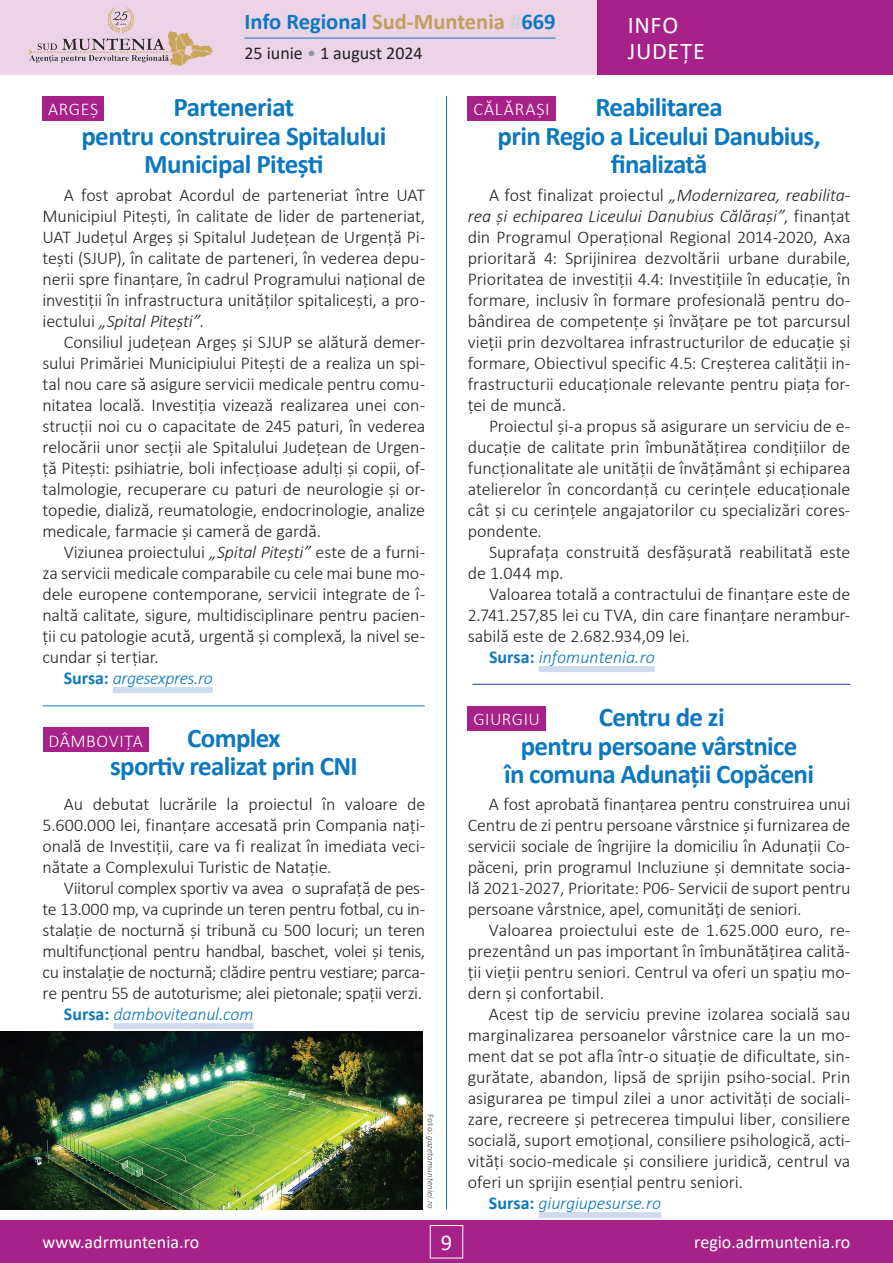
<style>
.page{position:relative;width:893px;height:1263px;background:#fff}
.page>*{position:absolute;margin:0;border:0;box-sizing:border-box;transform-origin:0 0}
.t1{font:700 27px/28.5px "Calibri";letter-spacing:-.025em;color:#0c78bf;text-align:center}
.t2{font:24px/25.5px "Calibri";letter-spacing:.03em;color:#fff}
.t3{font:700 22.5px "Calibri";color:#0c78bf}
.t4{font:22.5px "Calibri";color:#fff}
.t5{font:300 18px/21px "Calibri";letter-spacing:-.005em;color:#231f20;text-align:justify}
.t6{font:300 18px "Calibri";letter-spacing:-.025em;color:#231f20}
.t7{font:italic 300 18px "Calibri";letter-spacing:-.01em;color:#0c78bf}
.t8{font:18px "Calibri";color:#fff}
.t9{font:300 18px "Calibri";letter-spacing:.03em;color:#fff}
.t10{font:18px "Calibri";color:#231f20}
.t11{font:300 18px "Calibri";letter-spacing:.06em;color:#fff}
.t12{font:italic 300 9px "Calibri";letter-spacing:.01em;color:#3e3e3f}
.s1{color:#bfa05c}
.s2{color:#d1d2d4}
.s3{color:#939598}
.s4{font-style:italic}
.s5{font-weight:700;font-style:normal}
.s6{font-weight:700;font-style:normal;color:#939598}
</style>
<div class="page">
<div style="left:0;top:0;width:893px;height:75px;background:#edd3e7"></div>
<div style="left:597px;top:0;width:296px;height:75px;background:#a72288"></div>
<div style="left:0;top:1220px;width:893px;height:43px;background:#a72288"></div>
<div style="left:430px;top:1225px;width:33px;height:33px;border:1px solid #fff"></div>
<hr style="left:244px;top:38px;width:311px;height:1px;background:#0c78bf">
<img style="left:28px;top:7px;width:185px;height:59px">
<div style="left:113px;top:687px;width:100px;height:6px;background:#cedaee"></div>
<hr style="left:446px;top:96px;width:1px;height:1113px;background:#0c78bf">
<div style="left:114px;top:1023px;width:140px;height:6px;background:#cedaee"></div>
<div style="left:539px;top:666px;width:116px;height:6px;background:#cedaee"></div>
<div style="left:43px;top:96px;width:61px;height:24px;background:#a72288"></div>
<div style="left:468px;top:96px;width:88px;height:24px;background:#a72288"></div>
<div style="left:43px;top:728px;width:106px;height:24px;background:#a72288"></div>
<div style="left:468px;top:706px;width:78px;height:24px;background:#a72288"></div>
<div style="left:539px;top:1212px;width:122px;height:6px;background:#cedaee"></div>
<hr style="left:43px;top:706px;width:382px;height:1px;background:#0c78bf">
<hr style="left:472px;top:684px;width:378px;height:1px;background:#223f99">
<img style="left:0;top:1031px;width:422px;height:178px">
<p class="t3" style="left:244px;top:6px;width:313px">Info Regional <span class="s1">Sud-Muntenia</span> <span class="s2">#</span>669</p>
<p class="t10" style="left:244px;top:41px;width:180px">25 iunie <span class="s3">•</span> 1 august 2024</p>
<h2 class="t2" style="left:628px;top:12px;width:79px">INFO<br>JUDEȚE</h2>
<h1 class="t1" style="left:498px;top:93px;width:324px">Reabilitarea<br>prin Regio a Liceului Danubius, finalizată</h1>
<h1 class="t1" style="left:81px;top:93px;width:307px">Parteneriat<br>pentru construirea Spitalului<br>Municipal Piteşti</h1>
<p class="t9" style="left:48px;top:98px;width:52px">ARGEȘ</p>
<p class="t11" style="left:473px;top:98px;width:78px">CĂLĂRAȘI</p>
<p class="t5" style="left:43px;top:184px;width:384px;text-indent:21px">A fost aprobat Acordul de parteneriat între UAT Municipiul Pitești, în calitate de lider de parteneriat, UAT Județul Argeș şi Spitalul Județean de Urgență Pi&shy;tești (SJUP), în calitate de parteneri, în vederea depu&shy;nerii spre finanțare, în cadrul Programului național de investiții în infrastructura unităților spitalicești, a pro&shy;iectului <span class="s4">„Spital Pitești”</span>.</p>
<p class="t5" style="left:42px;top:331px;width:384px;text-indent:21px">Consiliul județean Argeș și SJUP se alătură demer&shy;sului Primăriei Municipiului Pitești de a realiza un spi&shy;tal nou care să asigure servicii medicale pentru comu&shy;nitatea locală. Investiția vizează realizarea unei con&shy;strucții noi cu o capacitate de 245 paturi, în vederea relocării unor secții ale Spitalului Județean de Urgen&shy;ță Pitești: psihiatrie, boli infecțioase adulți și copii, of&shy;talmologie, recuperare cu paturi de neurologie și or&shy;topedie, dializă, reumatologie, endocrinologie, analize medicale, farmacie și cameră de gardă.</p>
<p class="t5" style="left:64px;top:541px;width:363px">Viziunea proiectului <span class="s4">„Spital Pitești”</span> este de a furni-</p>
<p class="t5" style="left:42px;top:562px;width:384px">za servicii medicale comparabile cu cele mai bune mo-</p>
<p class="t5" style="left:42px;top:583px;width:384px">dele europene contemporane, servicii integrate de î-</p>
<p class="t5" style="left:42px;top:604px;width:384px">naltă calitate, sigure, multidisciplinare pentru pacien-</p>
<p class="t5" style="left:42px;top:625px;width:384px">ții cu patologie acută, urgentă şi complexă, la nivel se-</p>
<p class="t5" style="left:42px;top:646px;width:118px">cundar și terțiar.</p>
<p class="t7" style="left:64px;top:667px;width:151px"><span class="s5">Sursa:</span> argesexpres.ro</p>
<h1 class="t1" style="left:110px;top:723px;width:249px">Complex<br>sportiv realizat prin CNI</h1>
<p class="t9" style="left:49px;top:729px;width:96px">DÂMBOVIȚA</p>
<p class="t5" style="left:43px;top:793px;width:384px;text-indent:21px">Au debutat lucrările la proiectul în valoare de 5.600.000 lei, finanțare accesată prin Compania nați&shy;onală de Investiții, care va fi realizat în imediata veci&shy;nătate a Complexului Turistic de Natație.</p>
<p class="t5" style="left:64px;top:877px;width:363px">Viitorul complex sportiv va avea o suprafață de pes-</p>
<p class="t6" style="left:43px;top:898px;width:384px">te 13.000 mp, va cuprinde un teren pentru fotbal, cu in-</p>
<p class="t6" style="left:43px;top:919px;width:384px">stalație de nocturnă și tribună cu 500 locuri; un teren</p>
<p class="t6" style="left:43px;top:940px;width:384px">multifuncțional pentru handbal, baschet, volei și tenis,</p>
<p class="t6" style="left:43px;top:961px;width:384px">cu instalație de nocturnă; clădire pentru vestiare; parca-</p>
<p class="t6" style="left:43px;top:982px;width:381px">re pentru 55 de autoturisme; alei pietonale; spații verzi.</p>
<p class="t7" style="left:64px;top:1003px;width:191px"><span class="s5">Sursa:</span> damboviteanul.com</p>
<p class="t12" style="left:436px;top:1114px;width:96px;rotate:90deg"><span class="s6">Foto:</span> gazetamunteniei.ro</p>
<p class="t5" style="left:468px;top:184px;width:384px;text-indent:21px">A fost finalizat proiectul <span class="s4">„Modernizarea, reabilita&shy;rea și echiparea Liceului Danubius Călărași”</span>, finanţat din Programul Operaţional Regional 2014-2020, Axa prioritară 4: Sprijinirea dezvoltării urbane durabile, Prioritatea de investiții 4.4: Investițiile în educație, în formare, inclusiv în formare profesională pentru do&shy;bândirea de competențe și învățare pe tot parcursul vieții prin dezvoltarea infrastructurilor de educație și formare, Obiectivul specific 4.5: Creșterea calității in&shy;frastructurii educaționale relevante pentru piața for&shy;ței de muncă.</p>
<p class="t5" style="left:468px;top:415px;width:384px;text-indent:21px">Proiectul și-a propus să asigurare un serviciu de e&shy;ducație de calitate prin îmbunătățirea condițiilor de funcționalitate ale unității de învățământ și echiparea atelierelor în concordanță cu cerințele educaționale cât și cu cerințele angajatorilor cu specializări cores&shy;pondente.</p>
<p class="t5" style="left:468px;top:541px;width:384px;text-indent:21px">Suprafața construită desfășurată reabilitată este de 1.044 mp.</p>
<p class="t5" style="left:489px;top:583px;width:363px">Valoarea totală a contractului de finanţare este de</p>
<p class="t5" style="left:468px;top:604px;width:384px">2.741.257,85 lei cu TVA, din care finanţare nerambur-</p>
<p class="t5" style="left:468px;top:625px;width:224px">sabilă este de 2.682.934,09 lei.</p>
<p class="t7" style="left:489px;top:646px;width:167px"><span class="s5">Sursa:</span> infomuntenia.ro</p>
<h1 class="t1" style="left:504px;top:703px;width:312px">Centru de zi<br>pentru persoane vârstnice<br>în comuna Adunaţii Copăceni</h1>
<p class="t9" style="left:473px;top:708px;width:68px">GIURGIU</p>
<p class="t5" style="left:468px;top:793px;width:384px;text-indent:21px">A fost aprobată finanțarea pentru construirea unui Centru de zi pentru persoane vârstnice și furnizarea de servicii sociale de îngrijire la domiciliu în Adunații Co&shy;păceni, prin programul Incluziune și demnitate socia&shy;lă 2021-2027, Prioritate: P06- Servicii de suport pentru persoane vârstnice, apel, comunități de seniori.</p>
<p class="t5" style="left:468px;top:919px;width:384px;text-indent:21px">Valoarea proiectului este de 1.625.000 euro, re&shy;prezentând un pas important în îmbunătățirea calită&shy;ții vieții pentru seniori. Centrul va oferi un spațiu mo&shy;dern și confortabil.</p>
<p class="t5" style="left:489px;top:1003px;width:363px">Acest tip de serviciu previne izolarea socială sau</p>
<p class="t5" style="left:468px;top:1024px;width:384px">marginalizarea persoanelor vârstnice care la un mo-</p>
<p class="t5" style="left:468px;top:1045px;width:384px">ment dat se pot afla într-o situație de dificultate, sin-</p>
<p class="t5" style="left:468px;top:1066px;width:384px">gurătate, abandon, lipsă de sprijin psiho-social. Prin</p>
<p class="t5" style="left:468px;top:1087px;width:384px">asigurarea pe timpul zilei a unor activități de sociali-</p>
<p class="t5" style="left:468px;top:1108px;width:384px">zare, recreere și petrecerea timpului liber, consiliere</p>
<p class="t5" style="left:468px;top:1129px;width:384px">socială, suport emoțional, consiliere psihologică, acti-</p>
<p class="t5" style="left:468px;top:1150px;width:384px">vități socio-medicale și consiliere juridică, centrul va</p>
<p class="t5" style="left:468px;top:1171px;width:277px">oferi un sprijin esențial pentru seniori.</p>
<p class="t7" style="left:489px;top:1192px;width:174px"><span class="s5">Sursa:</span> giurgiupesurse.ro</p>
<p class="t8" style="left:43px;top:1230px;width:158px">www.adrmuntenia.ro</p>
<p class="t4" style="left:441px;top:1226px;width:13px">9</p>
<p class="t8" style="left:694px;top:1230px;width:158px">regio.adrmuntenia.ro</p>
</div>
